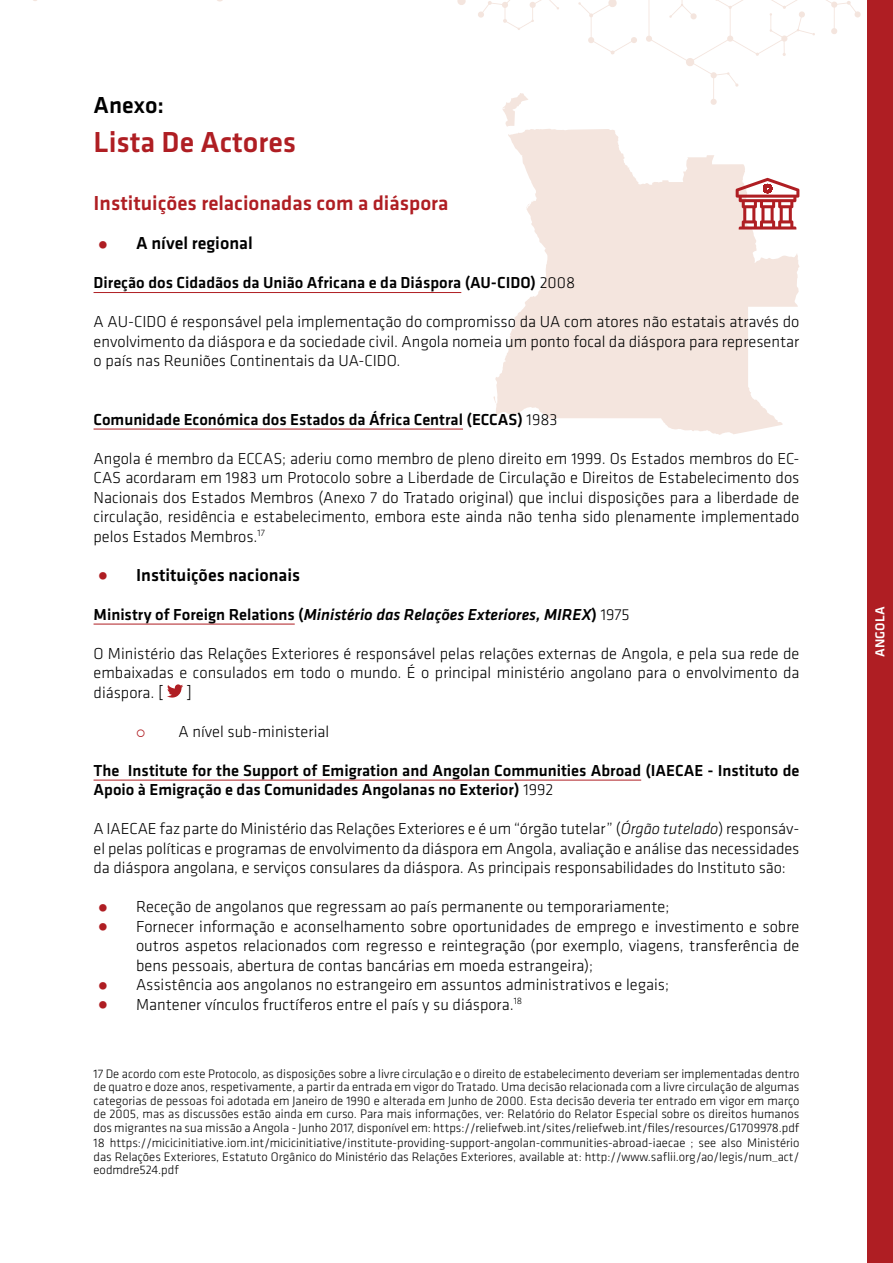
<style>
.page{position:relative;width:893px;height:1263px;background:#fff}
.page>*{position:absolute;margin:0;border:0;box-sizing:border-box;transform-origin:0 0}
.t1{font:500 30px "Klavika";color:#af1e23}
.t2{font:500 24px "Klavika";color:#000}
.t3{font:500 21px "Klavika";color:#af1e23}
.t4{font:500 18px "Klavika";color:#000}
.t5{font:300 16.5px/19.5px "Klavika";color:#000;text-align:justify}
.t6{font:500 16.5px/19.5px "Klavika";color:#000}
.t7{font:italic 500 16.5px "Klavika";color:#000}
.t8{font:500 13.5px "Klavika";color:#fff}
.t9{font:300 12.75px/13.5px "Klavika";color:#000;text-align:justify}
.s1{color:#af1e23}
.s2{font-weight:300}
.s3{font-style:normal}
.s4{font-weight:300;font-style:normal}
.s5{font-style:italic}
</style>
<div class="page">
<div style="left:867px;top:0;width:26px;height:1263px;background:#af1e23"></div>
<svg style="left:578px;top:0;width:59px;height:55px"></svg>
<svg style="left:457px;top:0;width:102px;height:30px"></svg>
<svg style="left:646px;top:0;width:215px;height:93px"></svg>
<svg style="left:493px;top:93px;width:306px;height:342px;fill:#f4e5de"></svg>
<hr style="left:94px;top:292px;width:367px;height:1px;background:#af1e23">
<hr style="left:94px;top:429px;width:369px;height:1px;background:#af1e23">
<hr style="left:94px;top:624px;width:201px;height:1px;background:#af1e23">
<hr style="left:94px;top:780px;width:547px;height:1px;background:#af1e23">
<svg style="left:167px;top:684px;width:16px;height:14px"></svg>
<svg style="left:736px;top:178px;width:63px;height:52px"></svg>
<h2 class="t2" style="left:94px;top:88px;width:72px">Anexo:</h2>
<h1 class="t1" style="left:94px;top:121px;width:204px">Lista De Actores</h1>
<p class="t3" style="left:94px;top:189px;width:356px">Instituições relacionadas com a diáspora</p>
<p class="t4" style="left:94px;top:231px;width:161px"><span class="s1">•</span> A nível regional</p>
<p class="t6" style="left:94px;top:272px;width:483px">Direção dos Cidadãos da União Africana e da Diáspora (AU-CIDO) <span class="s2">2008</span></p>
<p class="t5" style="left:94px;top:312px;width:707px">A AU-CIDO é responsável pela implementação do compromisso da UA com atores não estatais através do envolvimento da diáspora e da sociedade civil. Angola nomeia um ponto focal da diáspora para representar o país nas Reuniões Continentais da UA-CIDO.</p>
<p class="t6" style="left:94px;top:409px;width:466px">Comunidade Económica dos Estados da África Central (ECCAS) <span class="s2">1983</span></p>
<p class="t5" style="left:94px;top:448px;width:707px">Angola é membro da ECCAS; aderiu como membro de pleno direito em 1999. Os Estados membros do EC-CAS acordaram em 1983 um Protocolo sobre a Liberdade de Circulação e Direitos de Estabelecimento dos Nacionais dos Estados Membros (Anexo 7 do Tratado original) que inclui disposições para a liberdade de circulação, residência e estabelecimento, embora este ainda não tenha sido plenamente implementado pelos Estados Membros.<sup>17</sup></p>
<p class="t4" style="left:94px;top:562px;width:208px"><span class="s1">•</span> Instituições nacionais</p>
<p class="t7" style="left:94px;top:603px;width:538px"><span class="s3">Ministry of Foreign Relations (</span>Ministério das Relações Exteriores, MIREX<span class="s3">)</span> <span class="s4">1975</span></p>
<p class="t5" style="left:94px;top:643px;width:707px">O Ministério das Relações Exteriores é responsável pelas relações externas de Angola, e pela sua rede de embaixadas e consulados em todo o mundo. É o principal ministério angolano para o envolvimento da diáspora. [</p>
<p class="t5" style="left:187px;top:682px;width:7px">]</p>
<p class="t5" style="left:179px;top:721px;width:152px">A nível sub-ministerial</p>
<p class="t6" style="left:94px;top:760px;width:707px">The Institute for the Support of Emigration and Angolan Communities Abroad (IAECAE - Instituto de<br>Apoio à Emigração e das Comunidades Angolanas no Exterior) <span class="s2">1992</span></p>
<p class="t5" style="left:94px;top:819px;width:707px">A IAECAE faz parte do Ministério das Relações Exteriores e é um “órgão tutelar” (<span class="s5">Órgão tutelado</span>) responsáv&shy;el pelas políticas e programas de envolvimento da diáspora em Angola, avaliação e análise das necessidades da diáspora angolana, e serviços consulares da diáspora. As principais responsabilidades do Instituto são:</p>
<p class="t5" style="left:94px;top:897px;width:577px"><span class="s1">•</span> Receção de angolanos que regressam ao país permanente ou temporariamente;</p>
<p class="t5" style="left:136px;top:916px;width:665px;text-indent:-43px"><span class="s1">•</span> Fornecer informação e aconselhamento sobre oportunidades de emprego e investimento e sobre outros aspetos relacionados com regresso e reintegração (por exemplo, viagens, transferência de bens pessoais, abertura de contas bancárias em moeda estrangeira);</p>
<p class="t5" style="left:94px;top:975px;width:577px"><span class="s1">•</span> Assistência aos angolanos no estrangeiro em assuntos administrativos e legais;</p>
<p class="t5" style="left:94px;top:994px;width:430px"><span class="s1">•</span> Mantener vínculos fructíferos entre el país y su diáspora.<sup>18</sup></p>
<p class="t9" style="left:94px;top:1067px;width:707px">17 De acordo com este Protocolo, as disposições sobre a livre circulação e o direito de estabelecimento deveriam ser implementadas dentro de quatro e doze anos, respetivamente, a partir da entrada em vigor do Tratado. Uma decisão relacionada com a livre circulação de algumas categorias de pessoas foi adotada em Janeiro de 1990 e alterada em Junho de 2000. Esta decisão deveria ter entrado em vigor em março de 2005, mas as discussões estão ainda em curso. Para mais informações, ver: Relatório do Relator Especial sobre os direitos humanos dos migrantes na sua missão a Angola - Junho 2017, disponível em: https://reliefweb.int/sites/reliefweb.int/files/resources/G1709978.pdf</p>
<p class="t9" style="left:94px;top:1136px;width:707px">18 https://micicinitiative.iom.int/micicinitiative/institute-providing-support-angolan-communities-abroad-iaecae ; see also Ministério das Relações Exteriores, Estatuto Orgânico do Ministério das Relações Exteriores, available at: http://www.saflii.org/ao/legis/num_act/ eodmdre524.pdf</p>
<p class="t8" style="left:871px;top:657px;width:52px;rotate:-90deg">ANGOLA</p>
</div>
